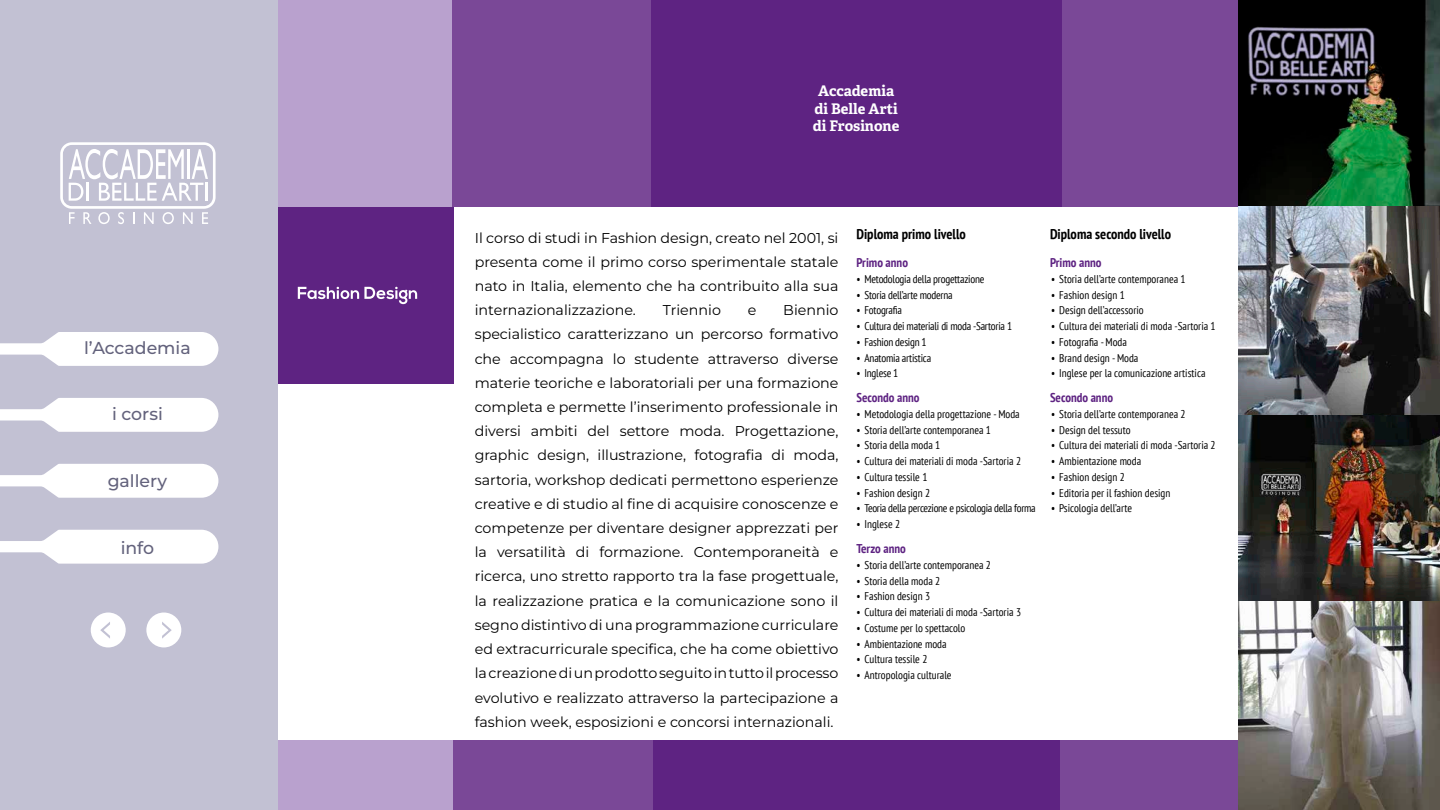
<style>
.page{position:relative;width:1440px;height:810px;background:#fff}
.page>*{position:absolute;margin:0;border:0;box-sizing:border-box;transform-origin:0 0}
.t1{font:100 17.25px "Montserrat";color:#63627c}
.t2{font:700 14.62px/17.5px "Adelle";color:#fff;text-align:center}
.t3{font:14.25px/24.2px "Montserrat";color:#000;text-align:justify}
.t4{font:700 condensed 14.25px "PT Sans";color:#000}
.t5{font:700 condensed 12.75px "PT Sans";color:#5e2382}
.t6{font:condensed 11.25px "PT Sans";color:#000}
.t7{font:condensed 11.25px "PT Sans";letter-spacing:-.02em;color:#000}
.t8{font:condensed 11.25px "PT Sans";letter-spacing:-.025em;color:#000}
</style>
<div class="page">
<div style="left:271px;top:207px;width:183px;height:177px;background:#5e2382"></div>
<svg style="left:298px;top:286px;width:119px;height:18px"></svg>
<div style="left:453px;top:0;width:199px;height:206px;background:#7a4897"></div>
<div style="left:651px;top:0;width:205px;height:206px;background:#5e2382"></div>
<div style="left:271px;top:0;width:181px;height:206px;background:#b9a1ce"></div>
<div style="left:652px;top:740px;width:205px;height:70px;background:#5e2382"></div>
<div style="left:453px;top:740px;width:199px;height:70px;background:#7a4897"></div>
<div style="left:272px;top:740px;width:181px;height:70px;background:#b9a1ce"></div>
<div style="left:1061px;top:0;width:199px;height:206px;background:#7a4897"></div>
<div style="left:856px;top:0;width:206px;height:206px;background:#5e2382"></div>
<div style="left:856px;top:740px;width:205px;height:70px;background:#5e2382"></div>
<div style="left:1060px;top:740px;width:199px;height:70px;background:#7a4897"></div>
<img style="left:1238px;top:0;width:202px;height:393px">
<img style="left:1238px;top:393px;width:202px;height:417px">
<div style="left:0;top:0;width:278px;height:810px;background:#c2c1d3"></div>
<div style="left:146px;top:613px;width:35px;height:34px;background:#fff;border-radius:50%"></div>
<div style="left:91px;top:613px;width:35px;height:34px;background:#fff;border-radius:50%"></div>
<svg style="left:60px;top:142px;width:156px;height:82px"></svg>
<svg style="left:100px;top:622px;width:10px;height:17px"></svg>
<svg style="left:162px;top:622px;width:10px;height:17px"></svg>
<svg style="left:0;top:332px;width:218px;height:34px"></svg>
<svg style="left:0;top:398px;width:218px;height:34px"></svg>
<svg style="left:0;top:464px;width:218px;height:34px"></svg>
<svg style="left:0;top:530px;width:218px;height:34px"></svg>
<p class="t1" style="left:84px;top:336px;width:108px">l’Accademia</p>
<p class="t1" style="left:112px;top:403px;width:52px">i corsi</p>
<p class="t1" style="left:108px;top:470px;width:61px">gallery</p>
<p class="t1" style="left:121px;top:536px;width:35px">info</p>
<p class="t2" style="left:813px;top:82px;width:88px">Accademia di Belle Arti di Frosinone</p>
<p class="t3" style="left:475px;top:225px;width:365px">Il corso di studi in Fashion design, creato nel 2001, si presenta come il primo corso sperimentale statale nato in Italia, elemento che ha contribuito alla sua internazionalizzazione.</p>
<p class="t3" style="left:475px;top:298px;width:365px;text-indent:309px">Biennio specialistico caratterizzano un percorso formativo che accompagna lo studente attraverso diverse materie teoriche e laboratoriali per una formazione completa e permette l’inserimento professionale in diversi ambiti del settore moda. Progettazione, graphic design, illustrazione, fotografia di moda, sartoria, workshop dedicati permettono esperienze creative e di studio al fine di acquisire conoscenze e competenze per diventare designer apprezzati per la versatilità di formazione. Contemporaneità e ricerca, uno stretto rapporto tra la fase progettuale, la realizzazione pratica e la comunicazione sono il segno distintivo di una programmazione curriculare ed extracurricurale specifica, che ha come obiettivo la creazione di un prodotto seguito in tutto il processo evolutivo e realizzato attraverso la partecipazione a fashion week, esposizioni e concorsi internazionali.</p>
<p class="t3" style="left:663px;top:298px;width:60px">Triennio</p>
<p class="t3" style="left:748px;top:298px;width:10px">e</p>
<p class="t4" style="left:856px;top:225px;width:111px">Diploma primo livello</p>
<p class="t5" style="left:856px;top:254px;width:53px">Primo anno</p>
<p class="t7" style="left:856px;top:272px;width:129px">• Metodologia della progettazione</p>
<p class="t7" style="left:856px;top:287px;width:98px">• Storia dell’arte moderna</p>
<p class="t7" style="left:856px;top:303px;width:47px">• Fotografia</p>
<p class="t7" style="left:856px;top:319px;width:157px">• Cultura dei materiali di moda -Sartoria 1</p>
<p class="t7" style="left:856px;top:335px;width:72px">• Fashion design 1</p>
<p class="t7" style="left:856px;top:350px;width:76px">• Anatomia artistica</p>
<p class="t7" style="left:856px;top:366px;width:43px">• Inglese 1</p>
<p class="t5" style="left:856px;top:389px;width:65px">Secondo anno</p>
<p class="t6" style="left:856px;top:407px;width:165px">• Metodologia della progettazione - Moda</p>
<p class="t6" style="left:856px;top:423px;width:136px">• Storia dell’arte contemporanea 1</p>
<p class="t6" style="left:856px;top:438px;width:85px">• Storia della moda 1</p>
<p class="t6" style="left:856px;top:454px;width:166px">• Cultura dei materiali di moda -Sartoria 2</p>
<p class="t6" style="left:856px;top:470px;width:72px">• Cultura tessile 1</p>
<p class="t6" style="left:856px;top:486px;width:75px">• Fashion design 2</p>
<p class="t8" style="left:856px;top:501px;width:181px">• Teoria della percezione e psicologia della forma</p>
<p class="t6" style="left:856px;top:517px;width:45px">• Inglese 2</p>
<p class="t5" style="left:856px;top:540px;width:51px">Terzo anno</p>
<p class="t6" style="left:856px;top:558px;width:136px">• Storia dell’arte contemporanea 2</p>
<p class="t6" style="left:856px;top:573px;width:85px">• Storia della moda 2</p>
<p class="t6" style="left:856px;top:589px;width:75px">• Fashion design 3</p>
<p class="t6" style="left:856px;top:605px;width:166px">• Cultura dei materiali di moda -Sartoria 3</p>
<p class="t6" style="left:856px;top:621px;width:110px">• Costume per lo spettacolo</p>
<p class="t6" style="left:856px;top:636px;width:92px">• Ambientazione moda</p>
<p class="t6" style="left:856px;top:652px;width:72px">• Cultura tessile 2</p>
<p class="t6" style="left:856px;top:668px;width:97px">• Antropologia culturale</p>
<p class="t4" style="left:1050px;top:225px;width:123px">Diploma secondo livello</p>
<p class="t5" style="left:1050px;top:254px;width:53px">Primo anno</p>
<p class="t6" style="left:1051px;top:272px;width:136px">• Storia dell’arte contemporanea 1</p>
<p class="t6" style="left:1051px;top:287px;width:75px">• Fashion design 1</p>
<p class="t6" style="left:1051px;top:303px;width:94px">• Design dell’accessorio</p>
<p class="t6" style="left:1051px;top:319px;width:166px">• Cultura dei materiali di moda -Sartoria 1</p>
<p class="t6" style="left:1051px;top:335px;width:77px">• Fotografia - Moda</p>
<p class="t6" style="left:1051px;top:350px;width:89px">• Brand design - Moda</p>
<p class="t6" style="left:1051px;top:366px;width:156px">• Inglese per la comunicazione artistica</p>
<p class="t5" style="left:1050px;top:389px;width:65px">Secondo anno</p>
<p class="t6" style="left:1051px;top:407px;width:136px">• Storia dell’arte contemporanea 2</p>
<p class="t6" style="left:1051px;top:423px;width:81px">• Design del tessuto</p>
<p class="t6" style="left:1051px;top:438px;width:166px">• Cultura dei materiali di moda -Sartoria 2</p>
<p class="t6" style="left:1051px;top:454px;width:92px">• Ambientazione moda</p>
<p class="t6" style="left:1051px;top:470px;width:75px">• Fashion design 2</p>
<p class="t6" style="left:1051px;top:486px;width:121px">• Editoria per il fashion design</p>
<p class="t6" style="left:1051px;top:501px;width:82px">• Psicologia dell’arte</p>
</div>
